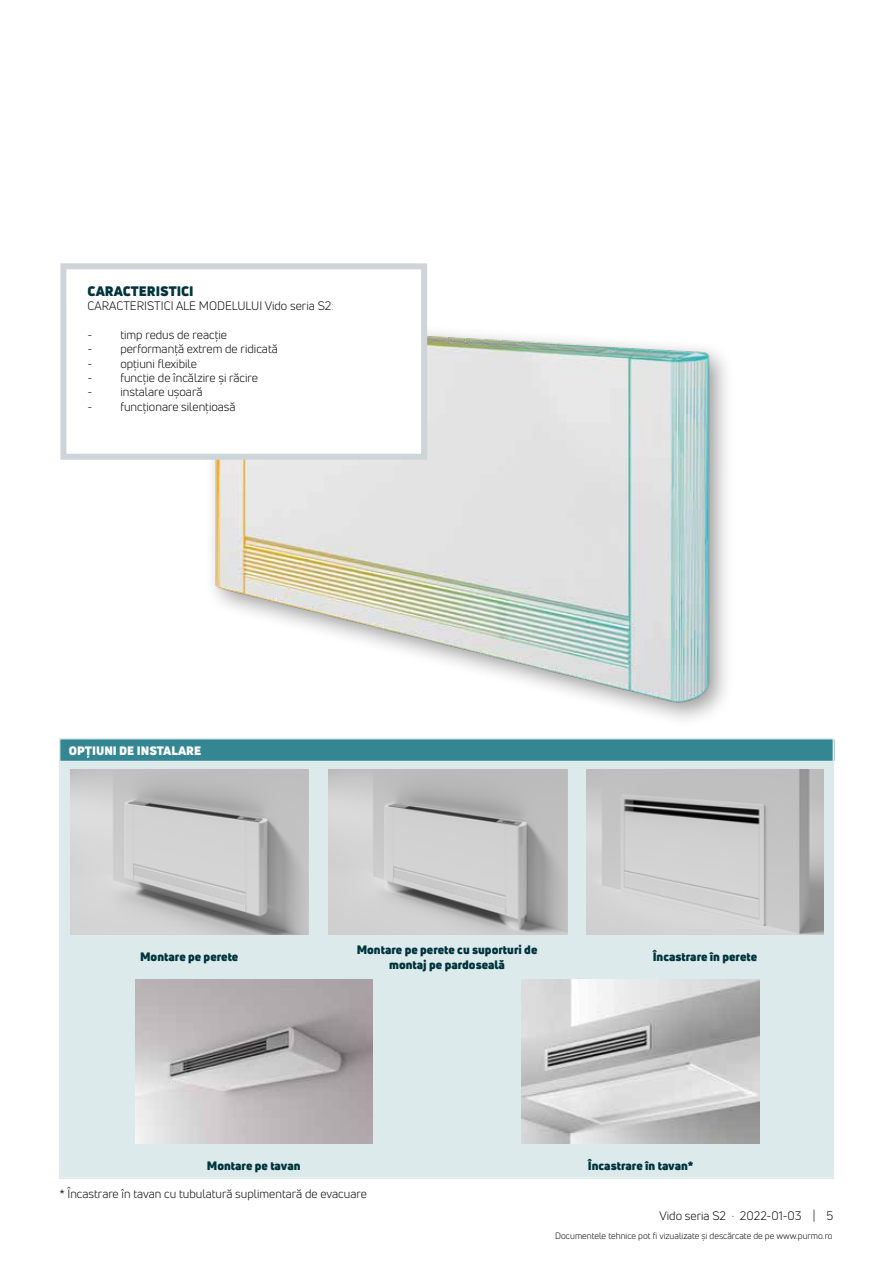
<style>
.page{position:relative;width:893px;height:1263px;background:#fff}
.page>*{position:absolute;margin:0;border:0;box-sizing:border-box;transform-origin:0 0}
.t1{font:900 13.5px "Uni Neue";color:#00343d}
.t2{font:12px "Uni Neue";color:#000}
.t3{font:900 12px/14.4px "Uni Neue";color:#00343d;text-align:center}
.t4{font:900 12px "Uni Neue";color:#fff}
.t5{font:9px "Uni Neue";color:#000}
.s1{font-weight:300}
</style>
<div class="page">
<img style="left:212px;top:327px;width:515px;height:392px">
<div style="left:63px;top:266px;width:361px;height:191px;background:#fff"></div>
<div style="left:60px;top:263px;width:367px;height:197px;border:6px solid #ced5d9"></div>
<div style="left:60px;top:739px;width:774px;height:22px;background:#348693"></div>
<div style="left:62px;top:761px;width:769px;height:415px;background:#ddeaec"></div>
<svg style="left:834px;top:739px;width:1px;height:22px"></svg>
<img style="left:70px;top:770px;width:238px;height:165px">
<img style="left:586px;top:770px;width:238px;height:165px">
<img style="left:135px;top:979px;width:237px;height:165px">
<img style="left:522px;top:979px;width:237px;height:165px">
<div style="left:59px;top:738px;width:775px;height:441px;border:2px solid #ddeaec"></div>
<img style="left:329px;top:770px;width:238px;height:165px">
<p class="t1" style="left:88px;top:281px;width:108px">CARACTERISTICI</p>
<p class="t2" style="left:88px;top:299px;width:248px">CARACTERISTICI ALE MODELULUI Vido seria S2<span class="s1">:</span></p>
<p class="t2" style="left:88px;top:327px;width:141px">- timp redus de reacție</p>
<p class="t2" style="left:88px;top:342px;width:192px">- performanță extrem de ridicată</p>
<p class="t2" style="left:88px;top:356px;width:111px">- opțiuni flexibile</p>
<p class="t2" style="left:88px;top:371px;width:172px">- funcție de încălzire și răcire</p>
<p class="t2" style="left:88px;top:385px;width:116px">- instalare ușoară</p>
<p class="t2" style="left:88px;top:399px;width:149px">- funcționare silențioasă</p>
<p class="t4" style="left:69px;top:742px;width:134px">OPȚIUNI DE INSTALARE</p>
<p class="t3" style="left:140px;top:950px;width:100px">Montare pe perete</p>
<p class="t3" style="left:357px;top:942px;width:182px">Montare pe perete cu suporturi de montaj pe pardoseală</p>
<p class="t3" style="left:653px;top:950px;width:106px">Încastrare în perete</p>
<p class="t3" style="left:207px;top:1158px;width:95px">Montare pe tavan</p>
<p class="t3" style="left:588px;top:1158px;width:107px">Încastrare în tavan*</p>
<p class="t2" style="left:60px;top:1186px;width:309px">* Încastrare în tavan cu tubulatură suplimentară de evacuare</p>
<p class="t2" style="left:659px;top:1209px;width:175px">Vido seria S2 · 2022-01-03 | 5</p>
<p class="t5" style="left:555px;top:1230px;width:279px">Documentele tehnice pot fi vizualizate și descărcate de pe www.purmo.ro</p>
</div>
